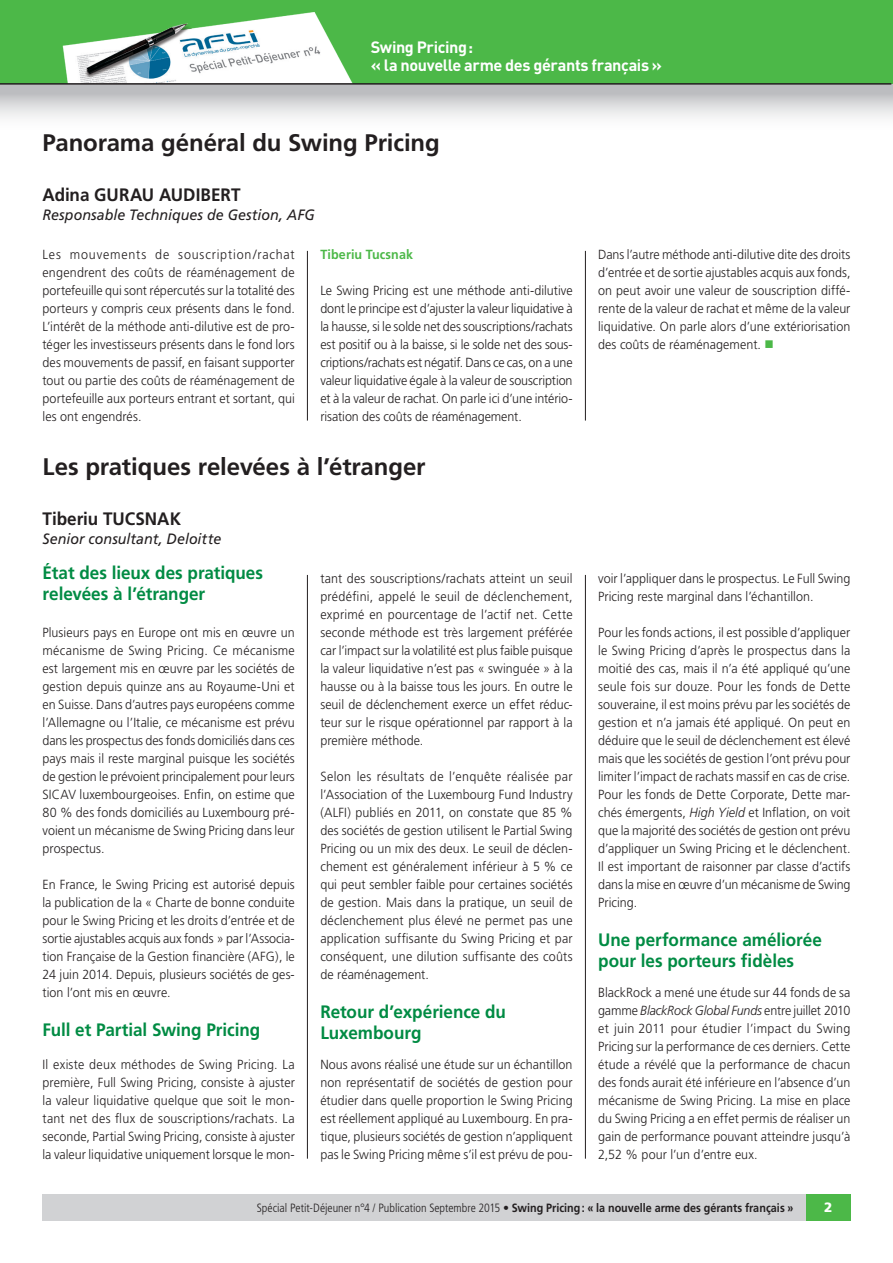
<style>
.page{position:relative;width:893px;height:1263px;background:#fff}
.page>*{position:absolute;margin:0;border:0;box-sizing:border-box;transform-origin:0 0}
.t1{font:700 24px "Frutiger";letter-spacing:-.005em;color:#231f20}
.t2{font:700 18px/21px "Frutiger";letter-spacing:-.005em;color:#008b43;scale:.95 1}
.t3{font:700 18px "Frutiger";color:#231f20;scale:.95 1}
.t4{font:700 16.2px/17.5px "DIN";letter-spacing:-.025em;color:#fff}
.t5{font:italic 15px "Frutiger";color:#231f20;scale:.95 1}
.t6{font:900 13.5px "Frutiger";color:#fff}
.t7{font:300 13.2px/18px "Frutiger";color:#231f20;text-align:justify;scale:.95 1}
.t8{font:700 13.2px "Frutiger";letter-spacing:.01em;color:#4cb848;scale:.95 1}
.t9{font:300 condensed 12px "Frutiger";color:#231f20}
.s1{color:#4cb848}
.s2{font-style:italic}
.s3{font-weight:700;font-stretch:normal}
</style>
<div class="page">
<div style="left:0;top:0;width:893px;height:84px;background:#4cb848"></div>
<img style="left:62px;top:12px;width:291px;height:71px">
<div style="left:0;top:84px;width:893px;height:49px;background:linear-gradient(to bottom,#b4b5b8,#fff)"></div>
<hr style="left:0;top:83px;width:891px;height:2px;background:#231f20">
<div style="left:43px;top:1194px;width:807px;height:26px;background:#d1d2d4"></div>
<div style="left:806px;top:1194px;width:44px;height:26px;background:#4cb848"></div>
<hr style="left:307px;top:251px;width:1px;height:170px;background:#231f20">
<hr style="left:307px;top:575px;width:1px;height:584px;background:#231f20">
<hr style="left:585px;top:251px;width:1px;height:170px;background:#231f20">
<hr style="left:585px;top:575px;width:1px;height:584px;background:#231f20">
<p class="t4" style="left:371px;top:38px;width:293px">Swing Pricing:<br>« la nouvelle arme des gérants français »</p>
<h1 class="t1" style="left:43px;top:129px;width:399px">Panorama général du Swing Pricing</h1>
<h2 class="t3" style="left:43px;top:184px;width:210px">Adina GURAU AUDIBERT</h2>
<p class="t5" style="left:43px;top:206px;width:288px">Responsable Techniques de Gestion, AFG</p>
<p class="t7" style="left:43px;top:245px;width:267px">Les mouvements de souscription/rachat engendrent des coûts de réaménagement de portefeuille qui sont répercutés sur la totalité des porteurs y compris ceux présents dans le fond.<br>L’intérêt de la méthode anti-dilutive est de pro&shy;téger les investisseurs présents dans le fond lors des mouvements de passif, en faisant supporter tout ou partie des coûts de réaménagement de portefeuille aux porteurs entrant et sortant, qui les ont engendrés.</p>
<p class="t8" style="left:320px;top:246px;width:99px">Tiberiu Tucsnak</p>
<p class="t7" style="left:320px;top:281px;width:267px">Le Swing Pricing est une méthode anti-dilutive dont le principe est d’ajuster la valeur liquidative à la hausse, si le solde net des souscriptions/rachats est positif ou à la baisse, si le solde net des sous&shy;criptions/rachats est négatif. Dans ce cas, on a une valeur liquidative égale à la valeur de souscription et à la valeur de rachat. On parle ici d’une intério&shy;risation des coûts de réaménagement.</p>
<h1 class="t1" style="left:43px;top:453px;width:385px">Les pratiques relevées à l’étranger</h1>
<h2 class="t3" style="left:43px;top:508px;width:147px">Tiberiu TUCSNAK</h2>
<p class="t5" style="left:43px;top:530px;width:190px">Senior consultant, Deloitte</p>
<h2 class="t2" style="left:43px;top:562px;width:234px">État des lieux des pratiques relevées à l’étranger</h2>
<p class="t7" style="left:43px;top:623px;width:267px">Plusieurs pays en Europe ont mis en œuvre un mécanisme de Swing Pricing. Ce mécanisme est largement mis en œuvre par les sociétés de gestion depuis quinze ans au Royaume-Uni et en Suisse. Dans d’autres pays européens comme l’Allemagne ou l’Italie, ce mécanisme est prévu dans les prospectus des fonds domiciliés dans ces pays mais il reste marginal puisque les sociétés de gestion le prévoient principalement pour leurs SICAV luxembourgeoises. Enfin, on estime que 80 % des fonds domiciliés au Luxembourg pré&shy;voient un mécanisme de Swing Pricing dans leur prospectus.</p>
<p class="t7" style="left:43px;top:875px;width:267px">En France, le Swing Pricing est autorisé depuis la publication de la « Charte de bonne conduite pour le Swing Pricing et les droits d’entrée et de sortie ajustables acquis aux fonds » par l’Associa&shy;tion Française de la Gestion financière (AFG), le 24 juin 2014. Depuis, plusieurs sociétés de ges&shy;tion l’ont mis en œuvre.</p>
<h2 class="t2" style="left:43px;top:1019px;width:231px">Full et Partial Swing Pricing</h2>
<p class="t7" style="left:43px;top:1055px;width:267px">Il existe deux méthodes de Swing Pricing. La première, Full Swing Pricing, consiste à ajuster la valeur liquidative quelque que soit le mon&shy;tant net des flux de souscriptions/rachats. La seconde, Partial Swing Pricing, consiste à ajuster la valeur liquidative uniquement lorsque le mon-</p>
<p class="t7" style="left:320px;top:569px;width:267px">tant des souscriptions/rachats atteint un seuil prédéfini, appelé le seuil de déclenchement, exprimé en pourcentage de l’actif net. Cette seconde méthode est très largement préférée car l’impact sur la volatilité est plus faible puisque la valeur liquidative n’est pas « swinguée » à la hausse ou à la baisse tous les jours. En outre le seuil de déclenchement exerce un effet réduc&shy;teur sur le risque opérationnel par rapport à la première méthode.</p>
<p class="t7" style="left:320px;top:767px;width:267px">Selon les résultats de l’enquête réalisée par l’Association of the Luxembourg Fund Industry (ALFI) publiés en 2011, on constate que 85 % des sociétés de gestion utilisent le Partial Swing Pricing ou un mix des deux. Le seuil de déclen&shy;chement est généralement inférieur à 5 % ce qui peut sembler faible pour certaines sociétés de gestion. Mais dans la pratique, un seuil de déclenchement plus élevé ne permet pas une application suffisante du Swing Pricing et par conséquent, une dilution suffisante des coûts de réaménagement.</p>
<h2 class="t2" style="left:320px;top:1001px;width:197px">Retour d’expérience du<br>Luxembourg</h2>
<p class="t7" style="left:320px;top:1055px;width:267px">Nous avons réalisé une étude sur un échantillon non représentatif de sociétés de gestion pour étudier dans quelle proportion le Swing Pricing est réellement appliqué au Luxembourg. En pra&shy;tique, plusieurs sociétés de gestion n’appliquent pas le Swing Pricing même s’il est prévu de pou-</p>
<p class="t7" style="left:598px;top:245px;width:267px">Dans l’autre méthode anti-dilutive dite des droits d’entrée et de sortie ajustables acquis aux fonds, on peut avoir une valeur de souscription diffé&shy;rente de la valeur de rachat et même de la valeur liquidative. On parle alors d’une extériorisation des coûts de réaménagement. <span class="s1">■</span></p>
<p class="t7" style="left:598px;top:569px;width:267px">voir l’appliquer dans le prospectus. Le Full Swing<br>Pricing reste marginal dans l’échantillon.</p>
<p class="t7" style="left:598px;top:623px;width:267px">Pour les fonds actions, il est possible d’appliquer le Swing Pricing d’après le prospectus dans la moitié des cas, mais il n’a été appliqué qu’une seule fois sur douze. Pour les fonds de Dette souveraine, il est moins prévu par les sociétés de gestion et n’a jamais été appliqué. On peut en déduire que le seuil de déclenchement est élevé mais que les sociétés de gestion l’ont prévu pour limiter l’impact de rachats massif en cas de crise.<br>Pour les fonds de Dette Corporate, Dette mar&shy;chés émergents, <span class="s2">High Yield</span> et Inflation, on voit que la majorité des sociétés de gestion ont prévu d’appliquer un Swing Pricing et le déclenchent.<br>Il est important de raisonner par classe d’actifs dans la mise en œuvre d’un mécanisme de Swing Pricing.</p>
<h2 class="t2" style="left:598px;top:929px;width:237px">Une performance améliorée pour les porteurs fidèles</h2>
<p class="t7" style="left:598px;top:983px;width:267px">BlackRock a mené une étude sur 44 fonds de sa gamme <span class="s2">BlackRock Global Funds</span> entre juillet 2010 et juin 2011 pour étudier l’impact du Swing Pricing sur la performance de ces derniers. Cette étude a révélé que la performance de chacun des fonds aurait été inférieure en l’absence d’un mécanisme de Swing Pricing. La mise en place du Swing Pricing a en effet permis de réaliser un gain de performance pouvant atteindre jusqu’à 2,52 % pour l’un d’entre eux.</p>
<p class="t9" style="left:257px;top:1201px;width:538px">Spécial Petit-Déjeuner n°4 / Publication Septembre 2015 • <span class="s3">Swing Pricing: « la nouvelle arme des gérants français »</span></p>
<p class="t6" style="left:824px;top:1199px;width:10px">2</p>
</div>
